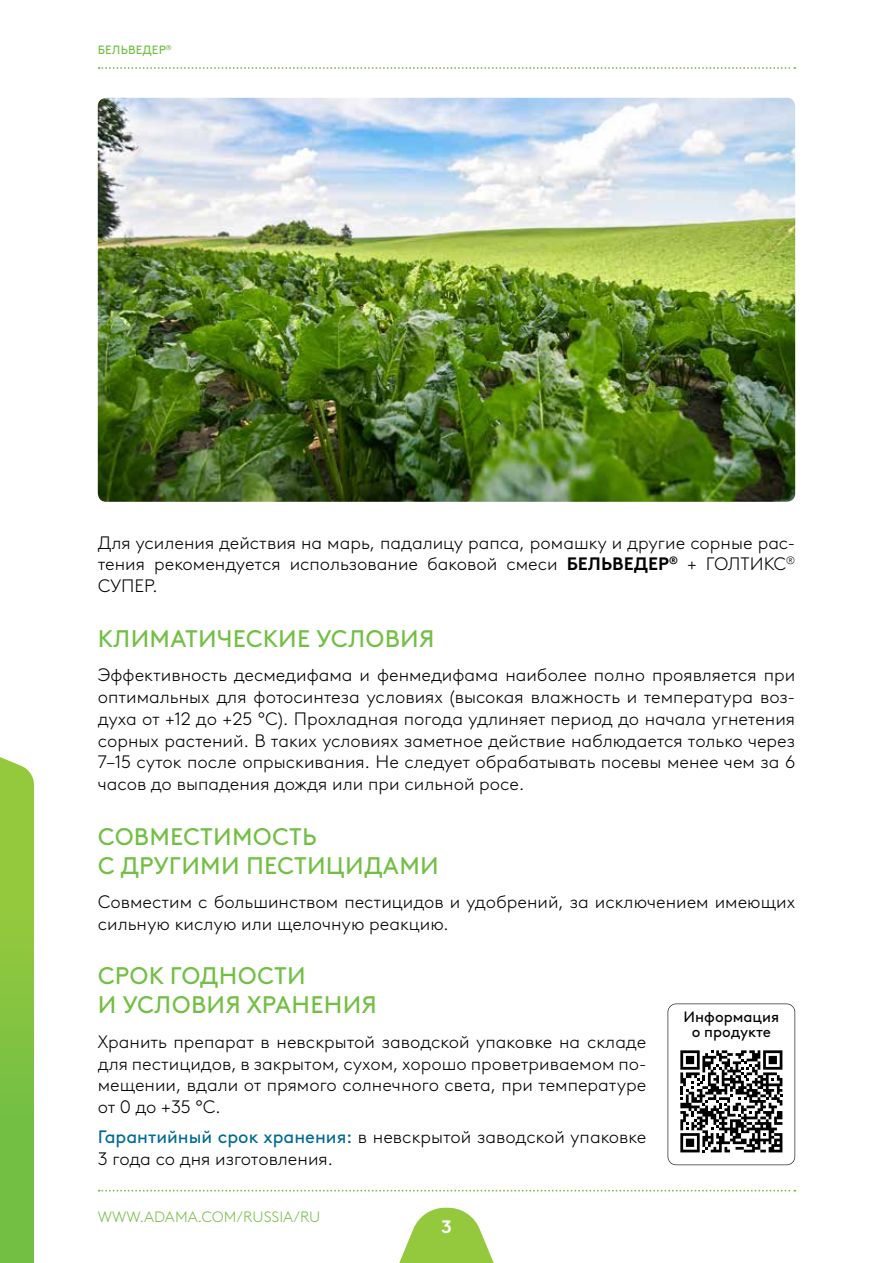
<style>
.page{position:relative;width:893px;height:1263px;background:#fff}
.page>*{position:absolute;margin:0;border:0;box-sizing:border-box;transform-origin:0 0}
.t1{font:24px/29px "Brown LL Pan";letter-spacing:.01em;color:#72bf44}
.t2{font:300 18px/21.8px "Brown LL Pan";color:#000}
.t3{font:300 18px "Brown LL Pan";letter-spacing:-.02em;color:#000}
.t4{font:700 18px "Brown LL Pan";color:#fff}
.t5{font:300 15px "Brown LL Pan";color:#72bf44}
.t6{font:15px/15px "Brown LL Pan";color:#000;text-align:center}
.t7{font:12px "Brown LL Pan";letter-spacing:.01em;color:#72bf44}
.s1{font-weight:700}
.s2{font-weight:400;color:#006b91}
</style>
<div class="page">
<svg style="left:668px;top:1003px;width:127px;height:162px"></svg>
<img style="left:98px;top:98px;width:697px;height:404px">
<svg style="left:0;top:757px;width:34px;height:506px;background:#85c443"></svg>
<svg style="left:399px;top:1208px;width:95px;height:55px"></svg>
<svg style="left:99px;top:1190px;width:696px;height:1px"></svg>
<svg style="left:99px;top:67px;width:696px;height:2px"></svg>
<p class="t7" style="left:98px;top:41px;width:23px">Бельв</p>
<p class="t7" style="left:136px;top:41px;width:38px">едер<sup>®</sup></p>
<p class="t2" style="left:98px;top:530px;width:699px">Для усиления действия на марь, падалицу рапса, ромашку и другие сорные рас&shy;тения рекомендуется использование баковой смеси <span class="s1">БЕЛЬВЕДЕР</span></p>
<p class="t3" style="left:669px;top:551px;width:127px"><sup>®</sup> + ГОЛТИКС<sup>®</sup></p>
<p class="t2" style="left:98px;top:574px;width:61px">СУПЕР.</p>
<h1 class="t1" style="left:98px;top:622px;width:89px">КЛИМАТИ</h1>
<h1 class="t1" style="left:217px;top:622px;width:32px">ЧЕСКИЕ</h1>
<h1 class="t1" style="left:316px;top:622px;width:119px">УСЛОВИЯ</h1>
<p class="t2" style="left:98px;top:663px;width:699px;text-align:justify">Эффективность десмедифама и фенмедифама наиболее полно проявляется при оптимальных для фотосинтеза условиях (высокая влажность и температура воз&shy;духа от +12 до +25 °С). Прохладная погода удлиняет период до начала угнетения сорных растений. В таких условиях заметное действие наблюдается только через 7–15 суток после опрыскивания. Не следует обрабатывать посевы менее чем за 6 часов до выпадения дождя или при сильной росе.</p>
<h1 class="t1" style="left:98px;top:820px;width:88px">СОВМЕСТИ</h1>
<h1 class="t1" style="left:98px;top:820px;width:220px;text-indent:134px">МОСТЬ<br>С ДРУГИ МИ ПЕСТИ</h1>
<h1 class="t1" style="left:326px;top:849px;width:110px">ЦИДАМИ</h1>
<p class="t2" style="left:98px;top:890px;width:699px">Совместим с большинством пестицидов и удобрений, за исключением имеющих сильную кислую или щелочную реакцию.</p>
<h1 class="t1" style="left:98px;top:960px;width:281px">СРОК ГОДНОСТИ<br>И УСЛОВИЯ ХРАНЕНИЯ</h1>
<p class="t2" style="left:98px;top:1030px;width:550px;text-align:justify">Хранить препарат в невскрытой заводской упаковке на складе для пестицидов, в закрытом, сухом, хорошо проветриваемом по&shy;мещении, вдали от прямого солнечного света, при температуре от 0 до +35 °С.</p>
<p class="t2" style="left:98px;top:1125px;width:550px"><span class="s2">Гарантийный срок хранения:</span> в невскрытой заводской упаковке<br>3 года со дня изготовления.</p>
<p class="t6" style="left:684px;top:1008px;width:97px">Информация о продукте</p>
<p class="t5" style="left:98px;top:1206px;width:224px">WWW.ADAMA.COM/RUSSIA/RU</p>
<p class="t4" style="left:441px;top:1213px;width:12px">3</p>
</div>
